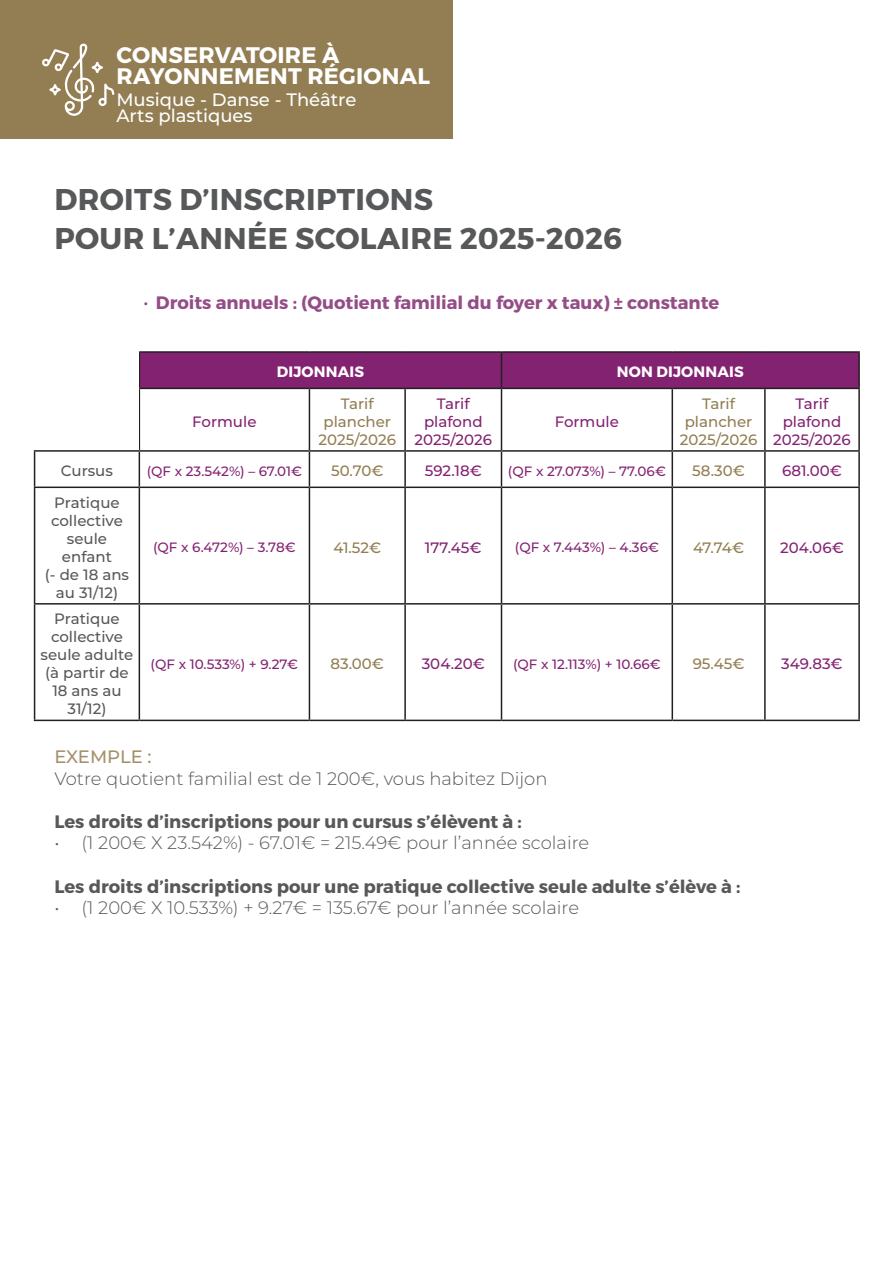
<style>
.page{position:relative;width:893px;height:1263px;background:#fff}
.page>*{position:absolute;margin:0;border:0;box-sizing:border-box;transform-origin:0 0}
.t1{font:700 30px "Montserrat";letter-spacing:.01em;color:#57585a}
.t2{font:700 22.5px/21px "Montserrat";letter-spacing:.01em;color:#fff}
.paragraphe{font:300 18px "Montserrat";color:#57585a}
.paragraphe-2{font:700 18px "Montserrat";color:#57585a}
.paragraphe-3{font:700 18px "Montserrat";color:#954d87}
.t3{font:500 18px "Montserrat";color:#fff}
.paragraphe-4{font:500 18px "Montserrat";letter-spacing:-.005em;color:#a4916b}
.graph{font:500 15px/18px "Montserrat";color:#57585a;text-align:center}
.graph3{font:500 15px/18px "Montserrat";color:#842272;text-align:center}
.graph2{font:500 15px/18px "Montserrat";color:#927e52;text-align:center}
.graph-2{font:700 15px "Montserrat";letter-spacing:.01em;color:#fff}
.formule_graph{font:500 13.5px "Montserrat";color:#842272}
</style>
<div class="page">
<div style="left:140px;top:353px;width:718px;height:35px;background:#842272"></div>
<hr style="left:139px;top:351px;width:170px;height:2px;background:#231f20">
<hr style="left:139px;top:353px;width:1px;height:35px;background:#231f20">
<hr style="left:309px;top:351px;width:96px;height:2px;background:#231f20">
<hr style="left:405px;top:351px;width:96px;height:2px;background:#231f20">
<hr style="left:501px;top:351px;width:171px;height:2px;background:#231f20">
<hr style="left:501px;top:353px;width:1px;height:35px;background:#231f20">
<hr style="left:672px;top:351px;width:93px;height:2px;background:#231f20">
<hr style="left:765px;top:351px;width:95px;height:2px;background:#231f20">
<hr style="left:858px;top:353px;width:2px;height:35px;background:#231f20">
<hr style="left:139px;top:388px;width:170px;height:1px;background:#231f20">
<hr style="left:139px;top:389px;width:1px;height:61px;background:#231f20">
<hr style="left:309px;top:388px;width:96px;height:1px;background:#231f20">
<hr style="left:309px;top:389px;width:1px;height:61px;background:#231f20">
<hr style="left:405px;top:388px;width:96px;height:1px;background:#231f20">
<hr style="left:404px;top:389px;width:2px;height:61px;background:#231f20">
<hr style="left:501px;top:388px;width:171px;height:1px;background:#231f20">
<hr style="left:501px;top:389px;width:1px;height:61px;background:#231f20">
<hr style="left:672px;top:388px;width:93px;height:1px;background:#231f20">
<hr style="left:672px;top:389px;width:1px;height:61px;background:#231f20">
<hr style="left:765px;top:388px;width:95px;height:1px;background:#231f20">
<hr style="left:764px;top:389px;width:2px;height:61px;background:#231f20">
<hr style="left:858px;top:389px;width:2px;height:61px;background:#231f20">
<hr style="left:34px;top:450px;width:105px;height:2px;background:#231f20">
<hr style="left:34px;top:452px;width:1px;height:34px;background:#231f20">
<hr style="left:139px;top:450px;width:170px;height:2px;background:#231f20">
<hr style="left:139px;top:452px;width:1px;height:34px;background:#231f20">
<hr style="left:309px;top:450px;width:96px;height:2px;background:#231f20">
<hr style="left:309px;top:452px;width:1px;height:34px;background:#231f20">
<hr style="left:405px;top:450px;width:96px;height:2px;background:#231f20">
<hr style="left:404px;top:452px;width:2px;height:34px;background:#231f20">
<hr style="left:501px;top:450px;width:171px;height:2px;background:#231f20">
<hr style="left:501px;top:452px;width:1px;height:34px;background:#231f20">
<hr style="left:672px;top:450px;width:93px;height:2px;background:#231f20">
<hr style="left:672px;top:452px;width:1px;height:34px;background:#231f20">
<hr style="left:765px;top:450px;width:95px;height:2px;background:#231f20">
<hr style="left:764px;top:452px;width:2px;height:34px;background:#231f20">
<hr style="left:858px;top:452px;width:2px;height:34px;background:#231f20">
<hr style="left:34px;top:486px;width:105px;height:2px;background:#231f20">
<hr style="left:34px;top:488px;width:1px;height:115px;background:#231f20">
<hr style="left:139px;top:486px;width:170px;height:2px;background:#231f20">
<hr style="left:139px;top:488px;width:1px;height:115px;background:#231f20">
<hr style="left:309px;top:486px;width:96px;height:2px;background:#231f20">
<hr style="left:309px;top:488px;width:1px;height:115px;background:#231f20">
<hr style="left:405px;top:486px;width:96px;height:2px;background:#231f20">
<hr style="left:404px;top:488px;width:2px;height:115px;background:#231f20">
<hr style="left:501px;top:486px;width:171px;height:2px;background:#231f20">
<hr style="left:501px;top:488px;width:1px;height:115px;background:#231f20">
<hr style="left:672px;top:486px;width:93px;height:2px;background:#231f20">
<hr style="left:672px;top:488px;width:1px;height:115px;background:#231f20">
<hr style="left:765px;top:486px;width:95px;height:2px;background:#231f20">
<hr style="left:764px;top:488px;width:2px;height:115px;background:#231f20">
<hr style="left:858px;top:488px;width:2px;height:115px;background:#231f20">
<hr style="left:34px;top:603px;width:105px;height:2px;background:#231f20">
<hr style="left:34px;top:605px;width:1px;height:115px;background:#231f20">
<hr style="left:139px;top:603px;width:170px;height:2px;background:#231f20">
<hr style="left:139px;top:605px;width:1px;height:115px;background:#231f20">
<hr style="left:309px;top:603px;width:96px;height:2px;background:#231f20">
<hr style="left:309px;top:605px;width:1px;height:115px;background:#231f20">
<hr style="left:405px;top:603px;width:96px;height:2px;background:#231f20">
<hr style="left:404px;top:605px;width:2px;height:115px;background:#231f20">
<hr style="left:501px;top:603px;width:171px;height:2px;background:#231f20">
<hr style="left:501px;top:605px;width:1px;height:115px;background:#231f20">
<hr style="left:672px;top:603px;width:93px;height:2px;background:#231f20">
<hr style="left:672px;top:605px;width:1px;height:115px;background:#231f20">
<hr style="left:765px;top:603px;width:95px;height:2px;background:#231f20">
<hr style="left:764px;top:605px;width:2px;height:115px;background:#231f20">
<hr style="left:858px;top:605px;width:2px;height:115px;background:#231f20">
<hr style="left:34px;top:720px;width:105px;height:1px;background:#231f20">
<hr style="left:139px;top:720px;width:170px;height:1px;background:#231f20">
<hr style="left:309px;top:720px;width:96px;height:1px;background:#231f20">
<hr style="left:405px;top:720px;width:96px;height:1px;background:#231f20">
<hr style="left:501px;top:720px;width:171px;height:1px;background:#231f20">
<hr style="left:672px;top:720px;width:93px;height:1px;background:#231f20">
<hr style="left:765px;top:720px;width:95px;height:1px;background:#231f20">
<div style="left:0;top:0;width:453px;height:138px;background:#927e52"></div>
<svg style="left:42px;top:44px;width:72px;height:72px"></svg>
<p class="t2" style="left:117px;top:45px;width:315px">CONSERVATOIRE À<br>RAYONNEMENT RÉGIONAL</p>
<p class="t3" style="left:116px;top:87px;width:241px">Musique - Danse - Théâtre</p>
<p class="t3" style="left:116px;top:103px;width:138px">Arts plastiques</p>
<p class="t1" style="left:55px;top:180px;width:380px">DROITS D’INSCRIPTIONS</p>
<p class="t1" style="left:55px;top:219px;width:569px">POUR L’ANNÉE SCOLAIRE 2025-2026</p>
<p class="paragraphe-3" style="left:144px;top:291px;width:577px">· Droits annuels : (Quotient familial du foyer x taux) ± constante</p>
<p class="graph3" style="left:192px;top:412px;width:66px">Formule</p>
<p class="graph-2" style="left:277px;top:363px;width:89px">DIJONNAIS</p>
<p class="graph-2" style="left:617px;top:363px;width:128px">NON DIJONNAIS</p>
<p class="graph2" style="left:319px;top:394px;width:79px">Tarif plancher<br>2025/2026</p>
<p class="graph3" style="left:415px;top:394px;width:79px">Tarif plafond<br>2025/2026</p>
<p class="graph3" style="left:555px;top:412px;width:66px">Formule</p>
<p class="graph2" style="left:680px;top:394px;width:79px">Tarif plancher<br>2025/2026</p>
<p class="graph3" style="left:773px;top:394px;width:79px">Tarif plafond<br>2025/2026</p>
<p class="graph" style="left:61px;top:461px;width:54px">Cursus</p>
<p class="formule_graph" style="left:147px;top:461px;width:157px">(QF x 23.542%) – 67.01€</p>
<p class="graph2" style="left:331px;top:461px;width:54px">50.70€</p>
<p class="graph3" style="left:425px;top:461px;width:59px">592.18€</p>
<p class="formule_graph" style="left:508px;top:461px;width:160px">(QF x 27.073%) – 77.06€</p>
<p class="graph2" style="left:692px;top:461px;width:54px">58.30€</p>
<p class="graph3" style="left:782px;top:461px;width:61px">681.00€</p>
<p class="graph" style="left:54px;top:493px;width:67px">Pratique</p>
<p class="graph" style="left:51px;top:511px;width:73px">collective seule enfant</p>
<p class="graph" style="left:45px;top:565px;width:86px">(- de 18 ans au 31/12)</p>
<p class="formule_graph" style="left:153px;top:538px;width:144px">(QF x 6.472%) – 3.78€</p>
<p class="graph2" style="left:333px;top:538px;width:49px">41.52€</p>
<p class="graph3" style="left:425px;top:538px;width:58px">177.45€</p>
<p class="formule_graph" style="left:515px;top:538px;width:146px">(QF x 7.443%) – 4.36€</p>
<p class="graph2" style="left:693px;top:538px;width:53px">47.74€</p>
<p class="graph3" style="left:780px;top:538px;width:65px">204.06€</p>
<p class="graph" style="left:54px;top:609px;width:67px">Pratique</p>
<p class="graph" style="left:41px;top:627px;width:94px">collective seule adulte (à partir de<br>18 ans au<br>31/12)</p>
<p class="formule_graph" style="left:151px;top:654px;width:149px">(QF x 10.533%) + 9.27€</p>
<p class="graph2" style="left:330px;top:654px;width:55px">83.00€</p>
<p class="graph3" style="left:422px;top:654px;width:65px">304.20€</p>
<p class="formule_graph" style="left:513px;top:654px;width:149px">(QF x 12.113%) + 10.66€</p>
<p class="graph2" style="left:693px;top:654px;width:53px">95.45€</p>
<p class="graph3" style="left:781px;top:654px;width:63px">349.83€</p>
<p class="paragraphe-4" style="left:54px;top:744px;width:99px">EXEMPLE :</p>
<p class="paragraphe" style="left:54px;top:766px;width:495px">Votre quotient familial est de 1 200€, vous habitez Dijon</p>
<p class="paragraphe-2" style="left:54px;top:810px;width:469px">Les droits d’inscriptions pour un cursus s’élèvent à :</p>
<p class="paragraphe" style="left:54px;top:831px;width:536px">• (1 200€ X 23.542%) - 67.01€ = 215.49€ pour l’année scolaire</p>
<p class="paragraphe-2" style="left:54px;top:875px;width:687px">Les droits d’inscriptions pour une pratique collective seule adulte s’élève à :</p>
<p class="paragraphe" style="left:54px;top:896px;width:526px">• (1 200€ X 10.533%) + 9.27€ = 135.67€ pour l’année scolaire</p>
</div>
